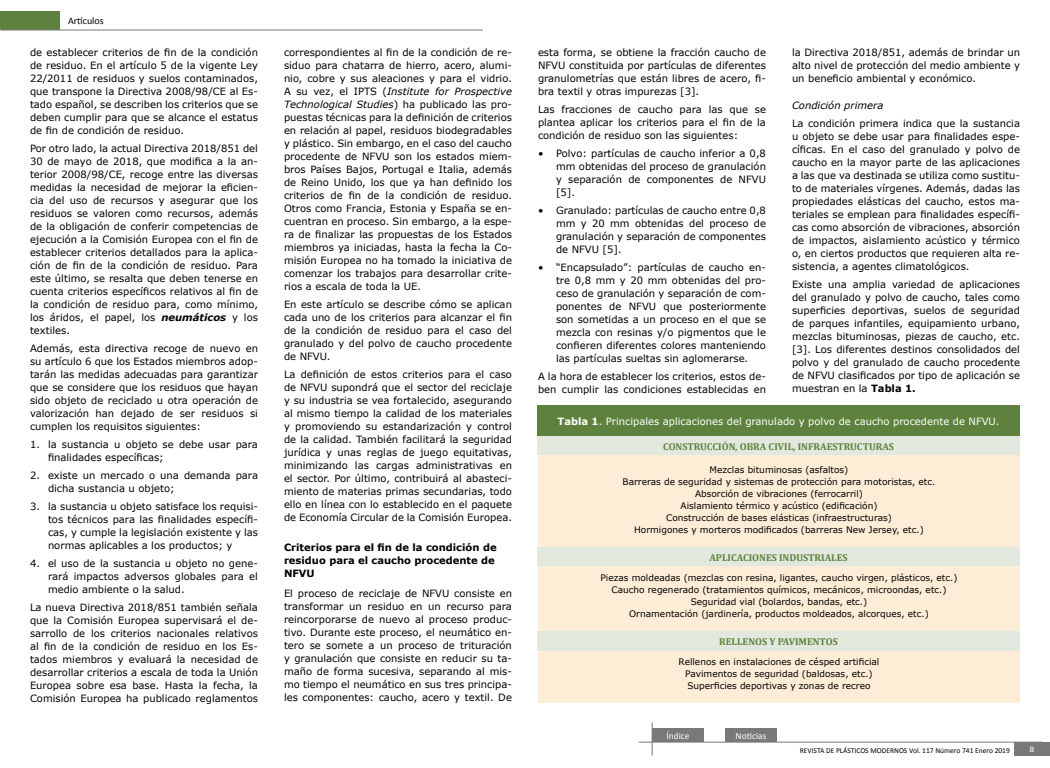
<style>
.page{position:relative;width:1050px;height:768px;background:#fff}
.page>*{position:absolute;margin:0;border:0;box-sizing:border-box;transform-origin:0 0}
.t1{font:10px/13px "Verdana";color:#000;text-align:justify}
.t2{font:700 10px "Cambria";color:#5e823d}
.t3{font:10px "Verdana";color:#fff}
.t4{font:700 10px/13px "Verdana";color:#000}
.t5{font:italic 10px "Verdana";color:#000}
.t6{font:10px "Calibri";color:#000}
.t7{font:9.5px "Calibri";color:#fff}
.t8{font:9px/12px "Verdana";color:#000;text-align:center}
.t9{font:8px "Rockwell";color:#fff}
.t10{font:7.5px "Calibri";color:#000}
.s1{font-weight:700;font-style:italic}
.s2{font-style:italic}
.s3{font-weight:700}
</style>
<div class="page">
<hr style="left:639px;top:742px;width:404px;height:1px;background:#797979">
<hr style="left:652px;top:722px;width:1px;height:34px;background:#797979">
<div style="left:652px;top:728px;width:52px;height:14px;background:#797979"></div>
<div style="left:725px;top:728px;width:52px;height:14px;background:#797979"></div>
<div style="left:1014px;top:742px;width:36px;height:14px;background:#797979"></div>
<div style="left:0;top:11px;width:60px;height:19px;background:#5e823d"></div>
<hr style="left:1px;top:30px;width:482px;height:1px;background:#797979">
<div style="left:538px;top:436px;width:482px;height:267px;background:#feedd6"></div>
<div style="left:537px;top:406px;width:483px;height:30px;background:#5e823d"></div>
<div style="left:537px;top:436px;width:483px;height:19px;background:#e2e8dd"></div>
<div style="left:537px;top:547px;width:483px;height:19px;background:#e2e8dd"></div>
<div style="left:537px;top:632px;width:483px;height:19px;background:#e2e8dd"></div>
<p class="t6" style="left:68px;top:15px;width:37px">Artículos</p>
<p class="t1" style="left:30px;top:45px;width:230px">de establecer criterios de fin de la condición de residuo. En el artículo 5 de la vigente Ley 22/2011 de residuos y suelos contaminados, que transpone la Directiva 2008/98/CE al Es&shy;tado español, se describen los criterios que se deben cumplir para que se alcance el estatus de fin de condición de residuo.</p>
<p class="t1" style="left:30px;top:141px;width:230px">Por otro lado, la actual Directiva 2018/851 del 30 de mayo de 2018, que modifica a la an&shy;terior 2008/98/CE, recoge entre las diversas medidas la necesidad de mejorar la eficien&shy;cia del uso de recursos y asegurar que los residuos se valoren como recursos, además de la obligación de conferir competencias de ejecución a la Comisión Europea con el fin de establecer criterios detallados para la aplica&shy;ción de fin de la condición de residuo. Para este último, se resalta que deben tenerse en cuenta criterios específicos relativos al fin de la condición de residuo para, como mínimo, los áridos, el papel, los <span class="s1">neumáticos</span> y los textiles.</p>
<p class="t1" style="left:30px;top:341px;width:230px">Además, esta directiva recoge de nuevo en su artículo 6 que los Estados miembros adop&shy;tarán las medidas adecuadas para garantizar que se considere que los residuos que hayan sido objeto de reciclado u otra operación de valorización han dejado de ser residuos si cumplen los requisitos siguientes:</p>
<p class="t1" style="left:48px;top:437px;width:212px;text-indent:-18px">1. la sustancia u objeto se debe usar para finalidades específicas;</p>
<p class="t1" style="left:48px;top:468px;width:212px;text-indent:-18px">2. existe un mercado o una demanda para dicha sustancia u objeto;</p>
<p class="t1" style="left:48px;top:499px;width:212px;text-indent:-18px">3. la sustancia u objeto satisface los requisi&shy;tos técnicos para las finalidades específi&shy;cas, y cumple la legislación existente y las normas aplicables a los productos; y</p>
<p class="t1" style="left:48px;top:556px;width:211px;text-indent:-18px">4. el uso de la sustancia u objeto no gene&shy;rará impactos adversos globales para el medio ambiente o la salud.</p>
<p class="t1" style="left:30px;top:600px;width:230px">La nueva Directiva 2018/851 también señala que la Comisión Europea supervisará el de&shy;sarrollo de los criterios nacionales relativos al fin de la condición de residuo en los Es&shy;tados miembros y evaluará la necesidad de desarrollar criterios a escala de toda la Unión Europea sobre esa base. Hasta la fecha, la Comisión Europea ha publicado reglamentos</p>
<p class="t1" style="left:284px;top:45px;width:230px">correspondientes al fin de la condición de re&shy;siduo para chatarra de hierro, acero, alumi&shy;nio, cobre y sus aleaciones y para el vidrio.<br>A su vez, el IPTS (<span class="s2">Institute for Prospective Technological Studies</span>) ha publicado las pro&shy;puestas técnicas para la definición de criterios en relación al papel, residuos biodegradables y plástico. Sin embargo, en el caso del caucho procedente de NFVU son los estados miem&shy;bros Países Bajos, Portugal e Italia, además de Reino Unido, los que ya han definido los criterios de fin de la condición de residuo.<br>Otros como Francia, Estonia y España se en&shy;cuentran en proceso. Sin embargo, a la espe&shy;ra de finalizar las propuestas de los Estados miembros ya iniciadas, hasta la fecha la Co&shy;misión Europea no ha tomado la iniciativa de comenzar los trabajos para desarrollar crite&shy;rios a escala de toda la UE.</p>
<p class="t1" style="left:284px;top:297px;width:230px">En este artículo se describe cómo se aplican cada uno de los criterios para alcanzar el fin de la condición de residuo para el caso del granulado y del polvo de caucho procedente de NFVU.</p>
<p class="t1" style="left:284px;top:367px;width:230px">La definición de estos criterios para el caso de NFVU supondrá que el sector del reciclaje y su industria se vea fortalecido, asegurando al mismo tiempo la calidad de los materiales y promoviendo su estandarización y control de la calidad. También facilitará la seguridad jurídica y unas reglas de juego equitativas, minimizando las cargas administrativas en el sector. Por último, contribuirá al abasteci&shy;miento de materias primas secundarias, todo ello en línea con lo establecido en el paquete de Economía Circular de la Comisión Europea.</p>
<p class="t4" style="left:284px;top:540px;width:214px">Criterios para el fin de la condición de residuo para el caucho procedente de<br>NFVU</p>
<p class="t1" style="left:284px;top:586px;width:230px">El proceso de reciclaje de NFVU consiste en transformar un residuo en un recurso para reincorporarse de nuevo al proceso produc&shy;tivo. Durante este proceso, el neumático en&shy;tero se somete a un proceso de trituración y granulación que consiste en reducir su ta&shy;maño de forma sucesiva, separando al mis&shy;mo tiempo el neumático en sus tres principa&shy;les componentes: caucho, acero y textil. De</p>
<p class="t1" style="left:538px;top:45px;width:230px">esta forma, se obtiene la fracción caucho de NFVU constituida por partículas de diferentes granulometrías que están libres de acero, fi&shy;bra textil y otras impurezas [3].</p>
<p class="t1" style="left:538px;top:102px;width:229px">Las fracciones de caucho para las que se plantea aplicar los criterios para el fin de la condición de residuo son las siguientes:</p>
<p class="t1" style="left:556px;top:146px;width:212px;text-indent:-18px">• Polvo: partículas de caucho inferior a 0,8 mm obtenidas del proceso de granulación y separación de componentes de NFVU [5].</p>
<p class="t1" style="left:556px;top:203px;width:212px;text-indent:-18px">• Granulado: partículas de caucho entre 0,8 mm y 20 mm obtenidas del proceso de granulación y separación de componentes de NFVU [5].</p>
<p class="t1" style="left:556px;top:260px;width:212px;text-indent:-18px">• “Encapsulado”: partículas de caucho en&shy;tre 0,8 mm y 20 mm obtenidas del pro&shy;ceso de granulación y separación de com&shy;ponentes de NFVU que posteriormente son sometidas a un proceso en el que se mezcla con resinas y/o pigmentos que le confieren diferentes colores manteniendo las partículas sueltas sin aglomerarse.</p>
<p class="t1" style="left:538px;top:369px;width:229px">A la hora de establecer los criterios, estos de&shy;ben cumplir las condiciones establecidas en</p>
<p class="t1" style="left:792px;top:45px;width:230px">la Directiva 2018/851, además de brindar un alto nivel de protección del medio ambiente y un beneficio ambiental y económico.</p>
<p class="t5" style="left:792px;top:98px;width:93px">Condición primera</p>
<p class="t1" style="left:792px;top:116px;width:230px">La condición primera indica que la sustancia u objeto se debe usar para finalidades espe&shy;cíficas. En el caso del granulado y polvo de caucho en la mayor parte de las aplicaciones a las que va destinada se utiliza como sustitu&shy;to de materiales vírgenes. Además, dadas las propiedades elásticas del caucho, estos ma&shy;teriales se emplean para finalidades específi&shy;cas como absorción de vibraciones, absorción de impactos, aislamiento acústico y térmico o, en ciertos productos que requieren alta re&shy;sistencia, a agentes climatológicos.</p>
<p class="t1" style="left:792px;top:277px;width:230px">Existe una amplia variedad de aplicaciones del granulado y polvo de caucho, tales como superficies deportivas, suelos de seguridad de parques infantiles, equipamiento urbano, mezclas bituminosas, piezas de caucho, etc. [3]. Los diferentes destinos consolidados del polvo y del granulado de caucho procedente de NFVU clasificados por tipo de aplicación se muestran en la <span class="s3">Tabla 1.</span></p>
<p class="t3" style="left:558px;top:415px;width:443px"><span class="s3">Tabla 1</span>. Principales aplicaciones del granulado y polvo de caucho procedente de NFVU.</p>
<p class="t2" style="left:663px;top:439px;width:232px">CONSTRUCCIÓN, OBRA CIVIL, INFRAESTRUCTURAS</p>
<p class="t8" style="left:623px;top:464px;width:314px">Mezclas bituminosas (asfaltos)<br>Barreras de seguridad y sistemas de protección para motoristas, etc.<br>Absorción de vibraciones (ferrocarril)<br>Aislamiento térmico y acústico (edificación)<br>Construcción de bases elásticas (infraestructuras)<br>Hormigones y morteros modificados (barreras New Jersey, etc.)</p>
<p class="t8" style="left:600px;top:571px;width:359px">Piezas moldeadas (mezclas con resina, ligantes, caucho virgen, plásticos, etc.)<br>Caucho regenerado (tratamientos químicos, mecánicos, microondas, etc.)<br>Seguridad vial (bolardos, bandas, etc.)<br>Ornamentación (jardinería, productos moldeados, alcorques, etc.)</p>
<p class="t8" style="left:679px;top:655px;width:202px">Rellenos en instalaciones de césped artificial<br>Pavimentos de seguridad (baldosas, etc.)<br>Superficies deportivas y zonas de recreo</p>
<p class="t2" style="left:709px;top:550px;width:140px">APLICACIONES INDUSTRIALES</p>
<p class="t2" style="left:719px;top:635px;width:120px">RELLENOS Y PAVIMENTOS</p>
<p class="t7" style="left:666px;top:730px;width:25px">Índice</p>
<p class="t7" style="left:736px;top:730px;width:32px">Noticias</p>
<p class="t10" style="left:800px;top:746px;width:212px">REVISTA DE PLÁSTICOS MODERNOS Vol. 117 Número 741 Enero 2019</p>
<p class="t9" style="left:1030px;top:744px;width:6px">8</p>
</div>
